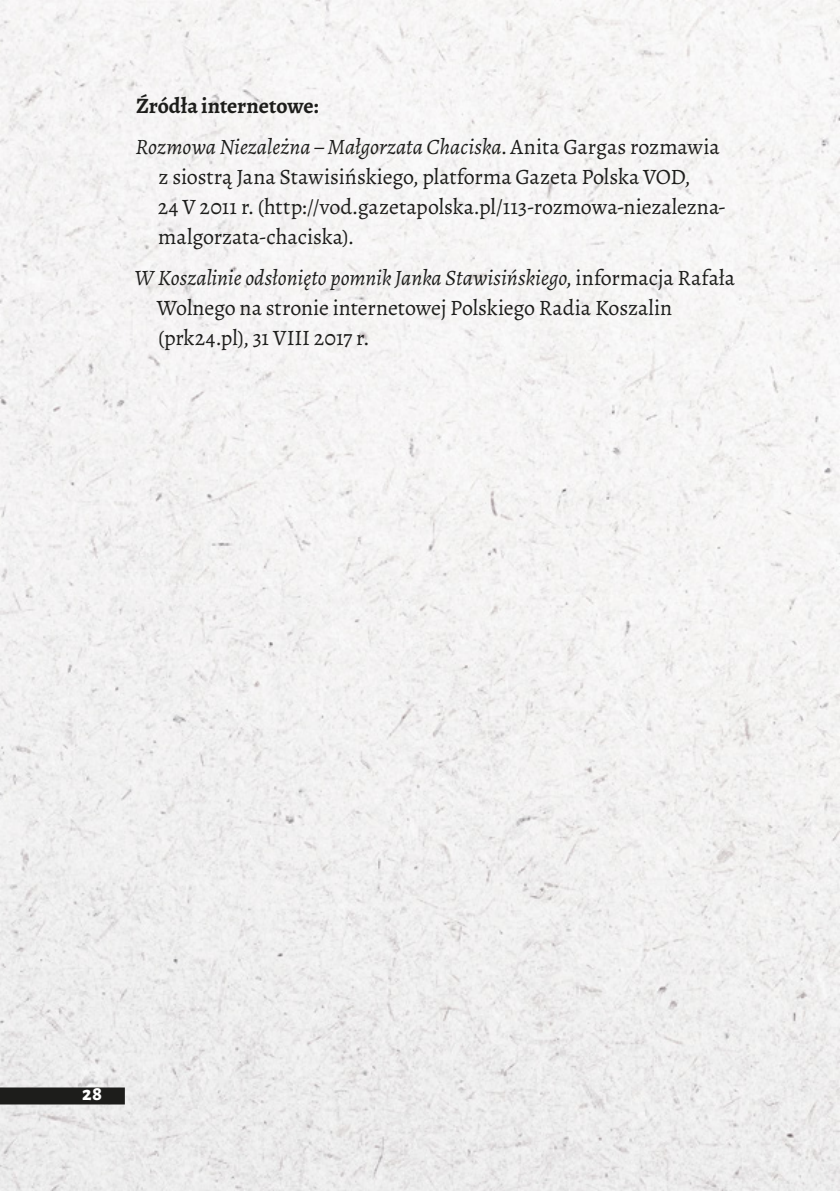
<style>
.page{position:relative;width:840px;height:1191px;background:#fff}
.page>*{position:absolute;margin:0;border:0;box-sizing:border-box;transform-origin:0 0}
.Bibliografia{font:22px/30px "Alegreya";letter-spacing:-.005em;color:#1d1d1b}
.Bibliografia_1_stopn{font:700 22px "Alegreya";color:#1d1d1b}
.t1{font:800 20px "Alegreya Sans";color:#fff}
.s1{font-style:italic}
</style>
<div class="page">
<img style="left:0;top:0;width:839px;height:1191px">
<div style="left:0;top:1087px;width:125px;height:17px;background:#1d1d1b"></div>
<p class="Bibliografia_1_stopn" style="left:136px;top:92px;width:184px">Źródła internetowe:</p>
<p class="Bibliografia" style="left:158px;top:132px;width:569px;text-indent:-22px"><span class="s1">Rozmowa Niezależna – Małgorzata Chaciska</span>. Anita Gargas rozmawia z siostrą Jana Stawisińskiego, platforma Gazeta Polska VOD,<br>24 V 2011 r. (http://vod.gazetapolska.pl/113-rozmowa-niezalezna&shy;malgorzata-chaciska).</p>
<p class="Bibliografia" style="left:157px;top:263px;width:579px;text-indent:-22px"><span class="s1">W Koszalinie odsłonięto pomnik Janka Stawisińskiego</span>, informacja Rafała<br>Wolnego na stronie internetowej Polskiego Radia Koszalin (prk24.pl), 31 VIII 2017 r.</p>
<p class="t1" style="left:82px;top:1078px;width:22px">28</p>
</div>
